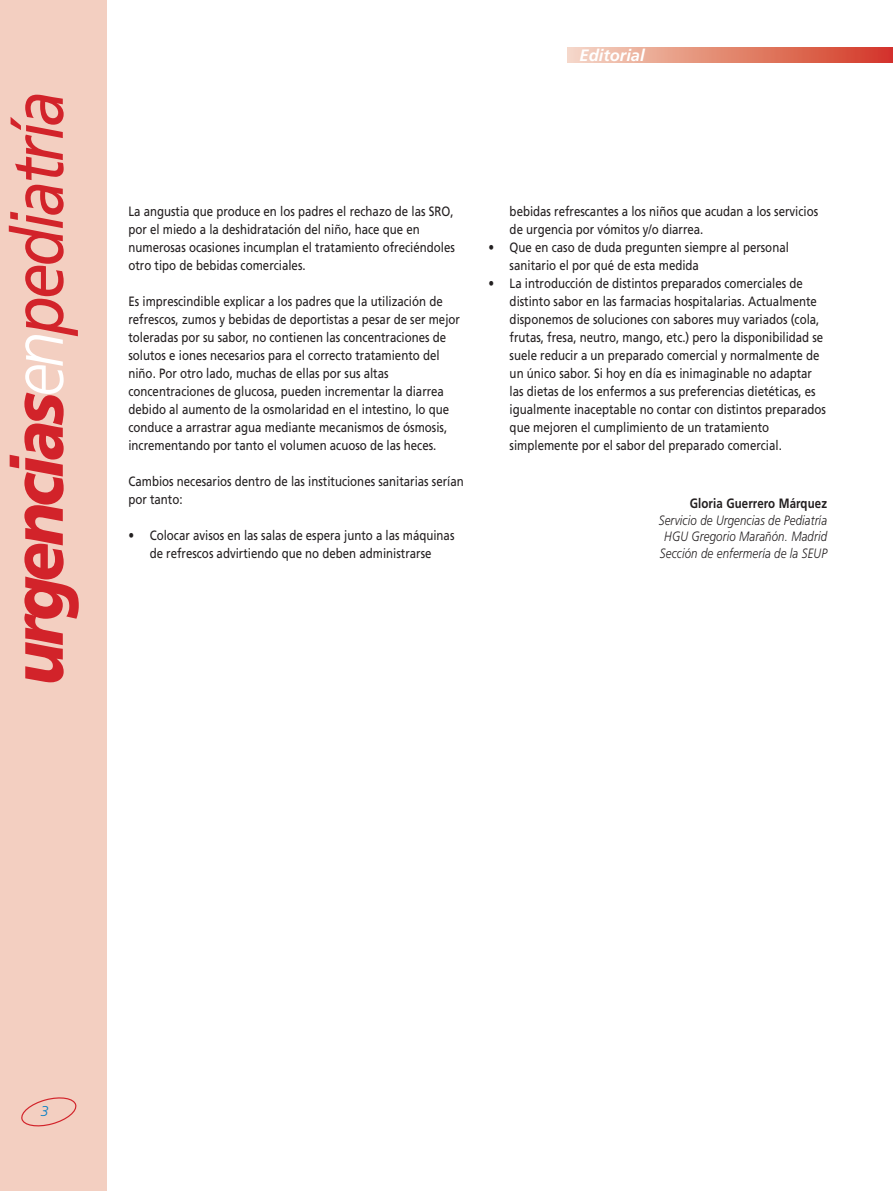
<style>
.page{position:relative;width:893px;height:1191px;background:#fff}
.page>*{position:absolute;margin:0;border:0;box-sizing:border-box;transform-origin:0 0}
.t1{font:italic 900 72px "Frutiger";letter-spacing:-.06em;color:#d2232a;scale:.9 1}
.t2{font:italic 700 16.5px "Frutiger";color:#fff}
.t3{font:italic 300 14.25px "Frutiger";color:#007dc5}
.t4{font:13.5px/18px "Frutiger";color:#231f20;scale:.85 1}
.t5{font:italic 300 13.5px/16.5px "Frutiger";letter-spacing:.01em;color:#231f20;text-align:center;scale:.85 1}
.t6{font:700 13.5px "Frutiger";letter-spacing:.01em;color:#231f20;scale:.85 1}
.s1{font-weight:300;color:#fff}
.s2{font-weight:400}
</style>
<div class="page">
<div style="left:0;top:0;width:106px;height:1191px;background:#f3cfc1"></div>
<svg style="left:567px;top:48px;width:326px;height:15px;background:#e38672"></svg>
<svg style="left:21px;top:1097px;width:56px;height:30px"></svg>
<h1 class="t1" style="left:9px;top:685px;width:662px;rotate:-90deg">urgencias<span class="s1">en</span><span class="s2">pediatría</span></h1>
<p class="t2" style="left:580px;top:49px;width:67px">Editorial</p>
<p class="t4" style="left:128px;top:203px;width:386px">La angustia que produce en los padres el rechazo de las SRO, por el miedo a la deshidratación del niño, hace que en numerosas ocasiones incumplan el tratamiento ofreciéndoles otro tipo de bebidas comerciales.</p>
<p class="t4" style="left:128px;top:293px;width:392px">Es imprescindible explicar a los padres que la utilización de refrescos, zumos y bebidas de deportistas a pesar de ser mejor toleradas por su sabor, no contienen las concentraciones de solutos e iones necesarios para el correcto tratamiento del niño. Por otro lado, muchas de ellas por sus altas concentraciones de glucosa, pueden incrementar la diarrea debido al aumento de la osmolaridad en el intestino, lo que conduce a arrastrar agua mediante mecanismos de ósmosis, incrementando por tanto el volumen acuoso de las heces.</p>
<p class="t4" style="left:128px;top:473px;width:396px">Cambios necesarios dentro de las instituciones sanitarias serían por tanto:</p>
<p class="t4" style="left:128px;top:527px;width:385px;text-align:center">• Colocar avisos en las salas de espera junto a las máquinas de refrescos advirtiendo que no deben administrarse</p>
<p class="t4" style="left:510px;top:203px;width:365px">bebidas refrescantes a los niños que acudan a los servicios de urgencia por vómitos y/o diarrea.</p>
<p class="t4" style="left:510px;top:239px;width:330px;text-indent:-21px">• Que en caso de duda pregunten siempre al personal sanitario el por qué de esta medida</p>
<p class="t4" style="left:510px;top:275px;width:373px;text-indent:-21px">• La introducción de distintos preparados comerciales de distinto sabor en las farmacias hospitalarias. Actualmente disponemos de soluciones con sabores muy variados (cola, frutas, fresa, neutro, mango, etc.) pero la disponibilidad se suele reducir a un preparado comercial y normalmente de un único sabor. Si hoy en día es inimaginable no adaptar las dietas de los enfermos a sus preferencias dietéticas, es igualmente inaceptable no contar con distintos preparados que mejoren el cumplimiento de un tratamiento simplemente por el sabor del preparado comercial.</p>
<p class="t6" style="left:690px;top:498px;width:163px">Gloria Guerrero Márquez</p>
<p class="t5" style="left:659px;top:512px;width:199px">Servicio de Urgencias de Pediatría<br>HGU Gregorio Marañón. Madrid<br>Sección de enfermería de la SEUP</p>
<p class="t3" style="left:41px;top:1105px;width:9px">3</p>
</div>
